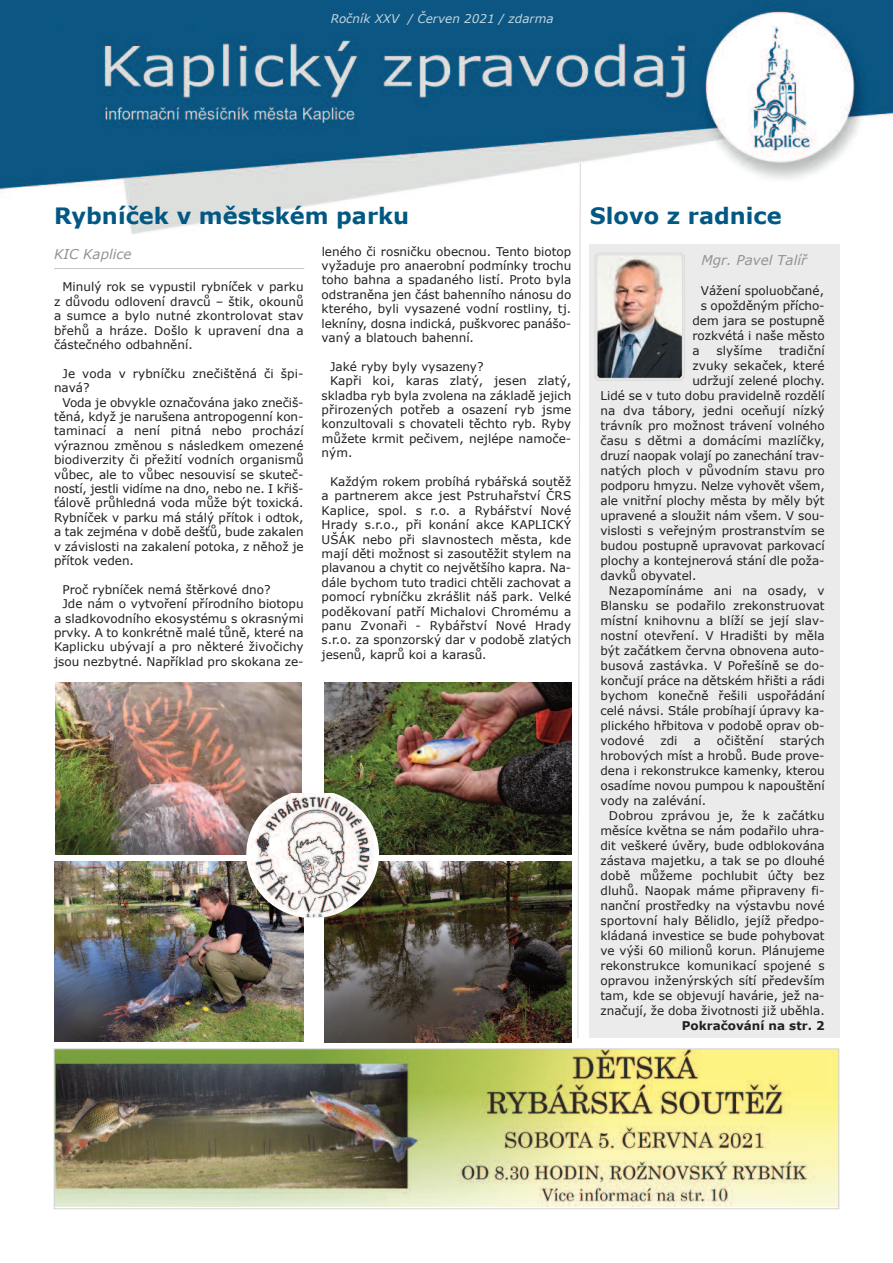
<style>
.page{position:relative;width:893px;height:1263px;background:#fff}
.page>*{position:absolute;margin:0;border:0;box-sizing:border-box;transform-origin:0 0}
.t1{font:700 22.5px "Verdana";color:#005883}
.t2{font:italic 13.5px "Verdana";color:#919396}
.t3{font:12px/14.4px "Verdana";color:#231f20;text-align:justify}
.t4{font:italic 12px "Verdana";color:rgb(255 255 255/.76)}
.t5{font:700 12px "Verdana";color:#231f20}
</style>
<div class="page">
<img style="left:56px;top:683px;width:245px;height:171px">
<img style="left:0;top:0;width:893px;height:233px">
<div style="left:589px;top:244px;width:251px;height:794px;background:#ecebeb"></div>
<img style="left:595px;top:252px;width:90px;height:129px">
<div style="left:596px;top:254px;width:87px;height:125px;border:1px solid #b0b1b5;border-radius:2px"></div>
<svg style="left:577px;top:162px;width:4px;height:876px"></svg>
<hr style="left:54px;top:268px;width:250px;height:1px;background:#c8c8c9">
<img style="left:56px;top:1051px;width:781px;height:156px">
<div style="left:54px;top:1049px;width:785px;height:160px;border:1px solid #d1d1d1"></div>
<img style="left:54px;top:862px;width:250px;height:180px">
<img style="left:324px;top:683px;width:247px;height:171px">
<img style="left:324px;top:861px;width:247px;height:182px">
<img style="left:246px;top:793px;width:133px;height:125px">
<p class="t4" style="left:331px;top:11px;width:224px">Ročník XXV / Červen 2021 / zdarma</p>
<h1 class="t1" style="left:54px;top:201px;width:357px">Rybníček v městském parku</h1>
<p class="t2" style="left:54px;top:246px;width:79px">KIC Kaplice</p>
<p class="t3" style="left:322px;top:244px;width:251px">leného či rosničku obecnou. Tento biotop vyžaduje pro anaerobní podmínky trochu toho bahna a spadaného listí. Proto byla odstraněna jen část bahenního nánosu do kterého, byli vysazené vodní rostliny, tj. lekníny, dosna indická, puškvorec panášo&shy;vaný a blatouch bahenní.</p>
<p class="t3" style="left:330px;top:359px;width:155px">Jaké ryby byly vysazeny?</p>
<p class="t3" style="left:330px;top:373px;width:243px">Kapři koi, karas zlatý, jesen zlatý,</p>
<p class="t3" style="left:322px;top:388px;width:251px">skladba ryb byla zvolena na základě jejich</p>
<p class="t3" style="left:322px;top:402px;width:251px">přirozených potřeb a osazení ryb jsme</p>
<p class="t3" style="left:322px;top:416px;width:251px">konzultovali s chovateli těchto ryb. Ryby</p>
<p class="t3" style="left:322px;top:431px;width:251px">můžete krmit pečivem, nejlépe namoče-</p>
<p class="t3" style="left:322px;top:445px;width:32px">ným.</p>
<p class="t3" style="left:322px;top:474px;width:251px;text-indent:9px">Každým rokem probíhá rybářská soutěž a partnerem akce jest Pstruhařství ČRS Kaplice, spol. s r.o. a Rybářství Nové Hrady s.r.o., při konání akce KAPLICKÝ UŠÁK nebo při slavnostech města, kde mají děti možnost si zasoutěžit stylem na plavanou a chytit co největšího kapra. Na&shy;dále bychom tuto tradici chtěli zachovat a pomocí rybníčku zkrášlit náš park. Velké poděkovaní patří Michalovi Chromému a panu Zvonaři - Rybářství Nové Hrady s.r.o. za sponzorský dar v podobě zlatých jesenů, kaprů koi a karasů.</p>
<p class="t3" style="left:54px;top:279px;width:251px;text-indent:9px">Minulý rok se vypustil rybníček v parku z důvodu odlovení dravců – štik, okounů a sumce a bylo nutné zkontrolovat stav břehů a hráze. Došlo k upravení dna a částečného odbahnění.</p>
<p class="t3" style="left:54px;top:366px;width:251px;text-indent:9px">Je voda v rybníčku znečištěná či špi&shy;navá?</p>
<p class="t3" style="left:54px;top:395px;width:251px;text-indent:9px">Voda je obvykle označována jako znečiš&shy;těná, když je narušena antropogenní kon&shy;taminací a není pitná nebo prochází výraznou změnou s následkem omezené biodiverzity či přežití vodních organismů vůbec, ale to vůbec nesouvisí se skuteč&shy;ností, jestli vidíme na dno, nebo ne. I křiš&shy;ťálově průhledná voda může být toxická.<br>Rybníček v parku má stálý přítok i odtok, a tak zejména v době dešťů, bude zakalen v závislosti na zakalení potoka, z něhož je přítok veden.</p>
<p class="t3" style="left:63px;top:582px;width:210px">Proč rybníček nemá štěrkové dno?</p>
<p class="t3" style="left:63px;top:596px;width:243px">Jde nám o vytvoření přírodního biotopu</p>
<p class="t3" style="left:54px;top:611px;width:251px">a sladkovodního ekosystému s okrasnými</p>
<p class="t3" style="left:54px;top:625px;width:251px">prvky. A to konkrétně malé tůně, které na</p>
<p class="t3" style="left:54px;top:639px;width:251px">Kaplicku ubývají a pro některé živočichy</p>
<p class="t3" style="left:54px;top:654px;width:251px">jsou nezbytné. Například pro skokana ze-</p>
<h1 class="t1" style="left:590px;top:201px;width:193px">Slovo z radnice</h1>
<p class="t2" style="left:701px;top:251px;width:107px">Mgr. Pavel Talíř</p>
<p class="t3" style="left:701px;top:283px;width:125px">Vážení spoluobčané,</p>
<p class="t3" style="left:701px;top:298px;width:125px">s opožděným přícho-</p>
<p class="t3" style="left:692px;top:313px;width:134px">dem jara se postupně</p>
<p class="t3" style="left:692px;top:328px;width:134px">rozkvétá i naše město</p>
<p class="t3" style="left:692px;top:343px;width:9px">a</p>
<p class="t3" style="left:716px;top:343px;width:47px">slyšíme</p>
<p class="t3" style="left:779px;top:343px;width:47px">tradiční</p>
<p class="t3" style="left:692px;top:358px;width:134px">zvuky sekaček, které</p>
<p class="t3" style="left:692px;top:373px;width:134px">udržují zelené plochy.</p>
<p class="t3" style="left:600px;top:388px;width:226px">Lidé se v tuto dobu pravidelně rozdělí</p>
<p class="t3" style="left:600px;top:403px;width:226px">na dva tábory, jedni oceňují nízký</p>
<p class="t3" style="left:600px;top:418px;width:226px">trávník pro možnost trávení volného</p>
<p class="t3" style="left:600px;top:433px;width:226px">času s dětmi a domácími mazlíčky,</p>
<p class="t3" style="left:600px;top:448px;width:226px">druzí naopak volají po zanechání trav-</p>
<p class="t3" style="left:600px;top:463px;width:226px">natých ploch v původním stavu pro</p>
<p class="t3" style="left:600px;top:478px;width:226px">podporu hmyzu. Nelze vyhovět všem,</p>
<p class="t3" style="left:600px;top:493px;width:226px">ale vnitřní plochy města by měly být</p>
<p class="t3" style="left:600px;top:508px;width:226px">upravené a sloužit nám všem. V sou-</p>
<p class="t3" style="left:600px;top:523px;width:226px">vislosti s veřejným prostranstvím se</p>
<p class="t3" style="left:600px;top:538px;width:226px">budou postupně upravovat parkovací</p>
<p class="t3" style="left:600px;top:553px;width:226px">plochy a kontejnerová stání dle poža-</p>
<p class="t3" style="left:600px;top:568px;width:98px">davků obyvatel.</p>
<p class="t3" style="left:609px;top:583px;width:217px">Nezapomínáme ani na osady, v</p>
<p class="t3" style="left:600px;top:598px;width:226px">Blansku se podařilo zrekonstruovat</p>
<p class="t3" style="left:600px;top:613px;width:226px">místní knihovnu a blíží se její slav-</p>
<p class="t3" style="left:600px;top:628px;width:226px">nostní otevření. V Hradišti by měla</p>
<p class="t3" style="left:600px;top:643px;width:226px">být začátkem června obnovena auto-</p>
<p class="t3" style="left:600px;top:658px;width:226px">busová zastávka. V Pořešíně se do-</p>
<p class="t3" style="left:600px;top:673px;width:226px">končují práce na dětském hřišti a rádi</p>
<p class="t3" style="left:600px;top:688px;width:226px">bychom konečně řešili uspořádání</p>
<p class="t3" style="left:600px;top:703px;width:226px">celé návsi. Stále probíhají úpravy ka-</p>
<p class="t3" style="left:600px;top:718px;width:226px">plického hřbitova v podobě oprav ob-</p>
<p class="t3" style="left:600px;top:733px;width:45px">vodové</p>
<p class="t3" style="left:660px;top:733px;width:19px">zdi</p>
<p class="t3" style="left:694px;top:733px;width:9px">a</p>
<p class="t3" style="left:717px;top:733px;width:48px">očištění</p>
<p class="t3" style="left:600px;top:732px;width:226px;line-height:15px;text-indent:179px">starých hrobových míst a hrobů. Bude prove&shy;dena i rekonstrukce kamenky, kterou osadíme novou pumpou k napouštění vody na zalévání.</p>
<p class="t3" style="left:600px;top:807px;width:226px;line-height:15px;text-indent:9px">Dobrou zprávou je, že k začátku měsíce května se nám podařilo uhra&shy;dit veškeré úvěry, bude odblokována zástava majetku, a tak se po dlouhé době můžeme pochlubit účty bez dluhů. Naopak máme připraveny fi&shy;nanční prostředky na výstavbu nové sportovní haly Bělidlo, jejíž předpo&shy;kládaná investice se bude pohybovat ve výši 60 milionů korun. Plánujeme rekonstrukce komunikací spojené s opravou inženýrských sítí především tam, kde se objevují havárie, jež na&shy;značují, že doba životnosti již uběhla.</p>
<p class="t5" style="left:682px;top:1018px;width:144px">Pokračování na str. 2</p>
</div>
